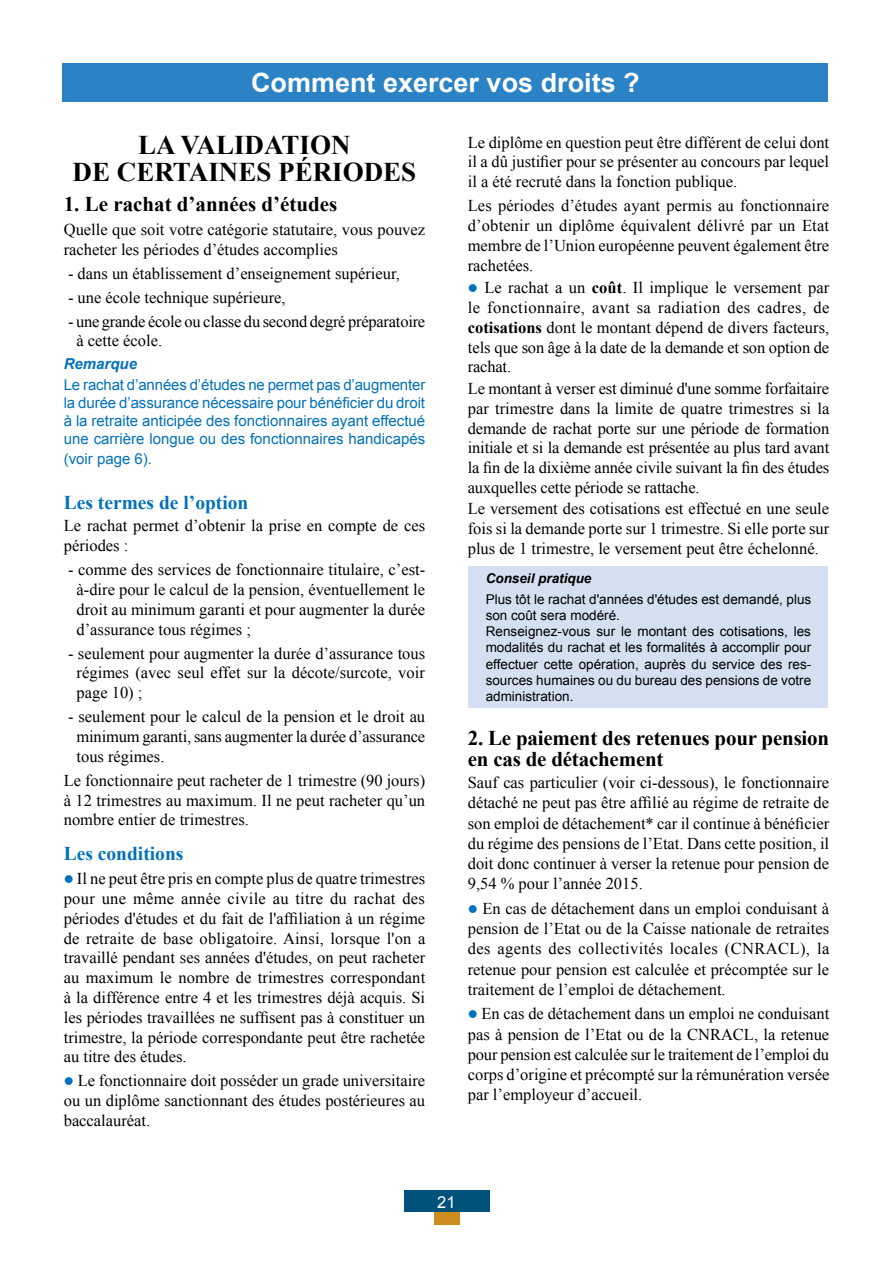
<style>
.page{position:relative;width:893px;height:1263px;background:#fff}
.page>*{position:absolute;margin:0;border:0;box-sizing:border-box;transform-origin:0 0}
.t1{font:700 27px/27px "Times New Roman";color:#000;text-align:center}
.t2{font:700 26.4px "Arial";color:#fff}
.t3{font:700 21px/21px "Times New Roman";letter-spacing:-.01em;color:#000}
.t4{font:700 19.5px "Times New Roman";color:#0071bb}
.t5{font:16.5px/19.8px "Times New Roman";color:#000;text-align:justify}
.t6{font:16.5px "Arial";color:#fff}
.t7{font:15px/18px "Arial";color:#0071bb;text-align:justify}
.t8{font:italic 700 15px "Arial";color:#0071bb}
.t9{font:13.5px/16.2px "Arial";color:#000}
.t10{font:italic 700 13.5px "Arial";color:#000}
.s1{color:#0071bb}
.s2{font-weight:700}
</style>
<div class="page">
<div style="left:404px;top:1191px;width:85px;height:21px;background:#00527b"></div>
<div style="left:434px;top:1212px;width:25px;height:13px;background:#ce8c1e"></div>
<div style="left:63px;top:63px;width:765px;height:39px;background:#2b83c5"></div>
<div style="left:469px;top:567px;width:359px;height:141px;background:#d4dff1"></div>
<h2 class="t2" style="left:251px;top:65px;width:390px">Comment exercer vos droits ?</h2>
<h1 class="t1" style="left:73px;top:131px;width:345px">LA VALIDATION<br>DE CERTAINES PÉRIODES</h1>
<p class="t3" style="left:64px;top:193px;width:275px">1. Le rachat d’années d’études</p>
<p class="t5" style="left:64px;top:219px;width:363px">Quelle que soit votre catégorie statutaire, vous pouvez racheter les périodes d’études accomplies</p>
<p class="t5" style="left:68px;top:263px;width:333px">- dans un établissement d’enseignement supérieur,</p>
<p class="t5" style="left:68px;top:287px;width:219px">- une école technique supérieure,</p>
<p class="t5" style="left:77px;top:311px;width:350px;text-indent:-8px">- une grande école ou classe du second degré préparatoire à cette école.</p>
<p class="t8" style="left:64px;top:353px;width:75px">Remarque</p>
<p class="t7" style="left:64px;top:376px;width:363px">Le rachat d’années d’études ne permet pas d’augmenter la durée d’assurance nécessaire pour bénéficier du droit à la retraite anticipée des fonctionnaires ayant effectué une carrière longue ou des fonctionnaires handicapés</p>
<p class="t7" style="left:64px;top:450px;width:87px">(voir page 6).</p>
<p class="t4" style="left:64px;top:489px;width:186px">Les termes de l’option</p>
<p class="t5" style="left:64px;top:516px;width:363px">Le rachat permet d’obtenir la prise en compte de ces périodes :</p>
<p class="t5" style="left:77px;top:559px;width:350px;text-indent:-8px">- comme des services de fonctionnaire titulaire, c’est&shy;à-dire pour le calcul de la pension, éventuellement le droit au minimum garanti et pour augmenter la durée d’assurance tous régimes ;</p>
<p class="t5" style="left:77px;top:643px;width:350px;text-indent:-8px">- seulement pour augmenter la durée d’assurance tous régimes (avec seul effet sur la décote/surcote, voir page 10) ;</p>
<p class="t5" style="left:77px;top:706px;width:350px;text-indent:-8px">- seulement pour le calcul de la pension et le droit au minimum garanti, sans augmenter la durée d’assurance tous régimes.</p>
<p class="t5" style="left:64px;top:770px;width:363px">Le fonctionnaire peut racheter de 1 trimestre (90 jours) à 12 trimestres au maximum. Il ne peut racheter qu’un nombre entier de trimestres.</p>
<p class="t4" style="left:64px;top:840px;width:121px">Les conditions</p>
<p class="t5" style="left:64px;top:868px;width:363px"><span class="s1">●</span> Il ne peut être pris en compte plus de quatre trimestres pour une même année civile au titre du rachat des périodes d'études et du fait de l'affiliation à un régime de retraite de base obligatoire. Ainsi, lorsque l'on a travaillé pendant ses années d'études, on peut racheter au maximum le nombre de trimestres correspondant à la différence entre 4 et les trimestres déjà acquis. Si les périodes travaillées ne suffisent pas à constituer un trimestre, la période correspondante peut être rachetée au titre des études.</p>
<p class="t5" style="left:64px;top:1071px;width:363px"><span class="s1">●</span> Le fonctionnaire doit posséder un grade universitaire ou un diplôme sanctionnant des études postérieures au baccalauréat.</p>
<p class="t5" style="left:468px;top:132px;width:363px">Le diplôme en question peut être différent de celui dont il a dû justifier pour se présenter au concours par lequel il a été recruté dans la fonction publique.</p>
<p class="t5" style="left:468px;top:195px;width:363px">Les périodes d’études ayant permis au fonctionnaire d’obtenir un diplôme équivalent délivré par un Etat membre de l’Union européenne peuvent également être rachetées.</p>
<p class="t5" style="left:468px;top:278px;width:363px"><span class="s1">●</span> Le rachat a un <span class="s2">coût</span>. Il implique le versement par le fonctionnaire, avant sa radiation des cadres, de <span class="s2">cotisations</span> dont le montant dépend de divers facteurs, tels que son âge à la date de la demande et son option de rachat.</p>
<p class="t5" style="left:468px;top:378px;width:363px">Le montant à verser est diminué d'une somme forfaitaire par trimestre dans la limite de quatre trimestres si la demande de rachat porte sur une période de formation initiale et si la demande est présentée au plus tard avant la fin de la dixième année civile suivant la fin des études auxquelles cette période se rattache.</p>
<p class="t5" style="left:468px;top:499px;width:363px">Le versement des cotisations est effectué en une seule fois si la demande porte sur 1 trimestre. Si elle porte sur plus de 1 trimestre, le versement peut être échelonné.</p>
<p class="t10" style="left:486px;top:570px;width:107px">Conseil pratique</p>
<p class="t9" style="left:486px;top:591px;width:327px">Plus tôt le rachat d'années d'études est demandé, plus son coût sera modéré.<br>Renseignez-vous sur le montant des cotisations, les modalités du rachat et les formalités à accomplir pour effectuer cette opération, auprès du service des res&shy;sources humaines ou du bureau des pensions de votre administration.</p>
<p class="t3" style="left:468px;top:727px;width:363px">2. Le paiement des retenues pour pension en cas de détachement</p>
<p class="t5" style="left:468px;top:772px;width:363px;line-height:20.2px">Sauf cas particulier (voir ci-dessous), le fonctionnaire détaché ne peut pas être affilié au régime de retraite de son emploi de détachement* car il continue à bénéficier du régime des pensions de l’Etat. Dans cette position, il doit donc continuer à verser la retenue pour pension de 9,54 % pour l’année 2015.</p>
<p class="t5" style="left:468px;top:898px;width:363px;line-height:20.2px"><span class="s1">●</span> En cas de détachement dans un emploi conduisant à pension de l’Etat ou de la Caisse nationale de retraites des agents des collectivités locales (CNRACL), la retenue pour pension est calculée et précomptée sur le traitement de l’emploi de détachement.</p>
<p class="t5" style="left:468px;top:1003px;width:363px;line-height:20.2px"><span class="s1">●</span> En cas de détachement dans un emploi ne conduisant pas à pension de l’Etat ou de la CNRACL, la retenue pour pension est calculée sur le traitement de l’emploi du corps d’origine et précompté sur la rémunération versée par l’employeur d’accueil.</p>
<p class="t6" style="left:437px;top:1191px;width:20px">21</p>
</div>
